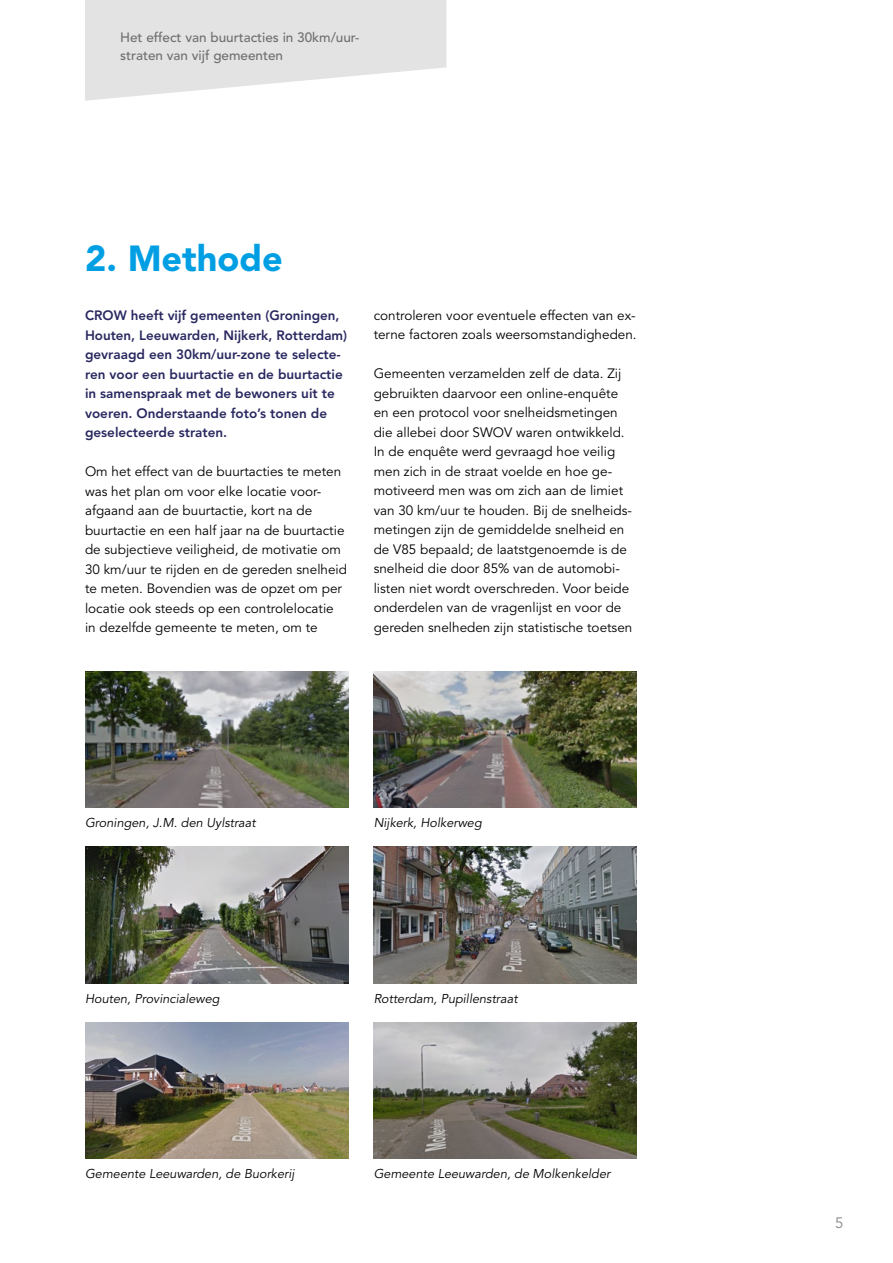
<style>
.page{position:relative;width:893px;height:1263px;background:#fff}
.page>*{position:absolute;margin:0;border:0;box-sizing:border-box;transform-origin:0 0}
.t1{font:900 36px "Avenir LT Std";color:#009fe3}
.t2{font:15px "Avenir LT Std";color:#878787}
.t3{font:13.5px/19.5px "Avenir LT Std";color:#000}
.t4{font:800 13.5px/19.5px "Avenir LT Std";color:#292860}
.t5{font:500 13.5px/18px "Avenir LT Std";color:#706f6f}
.t6{font:italic 12.75px "Avenir LT Std";color:#000}
</style>
<div class="page">
<svg style="left:85px;top:0;width:361px;height:101px"></svg>
<img style="left:85px;top:671px;width:263px;height:136px">
<img style="left:374px;top:671px;width:263px;height:136px">
<img style="left:85px;top:846px;width:263px;height:137px">
<img style="left:374px;top:846px;width:263px;height:137px">
<img style="left:85px;top:1022px;width:263px;height:136px">
<img style="left:374px;top:1022px;width:263px;height:136px">
<p class="t5" style="left:120px;top:29px;width:241px">Het effect van buurtacties in 30km/uur&shy;straten van vijf gemeenten</p>
<h1 class="t1" style="left:85px;top:237px;width:199px">2. Methode</h1>
<p class="t4" style="left:85px;top:306px;width:264px">CROW heeft vijf gemeenten (Groningen, Houten, Leeuwarden, Nijkerk, Rotterdam) gevraagd een 30km/uur-zone te selecte&shy;ren voor een buurtactie en de buurtactie in samenspraak met de bewoners uit te voeren. Onderstaande foto’s tonen de geselecteerde straten.</p>
<p class="t3" style="left:85px;top:462px;width:264px">Om het effect van de buurtacties te meten was het plan om voor elke locatie voor&shy;afgaand aan de buurtactie, kort na de buurtactie en een half jaar na de buurtactie de subjectieve veiligheid, de motivatie om 30 km/uur te rijden en de gereden snelheid te meten. Bovendien was de opzet om per locatie ook steeds op een controlelocatie in dezelfde gemeente te meten, om te</p>
<p class="t3" style="left:374px;top:306px;width:264px">controleren voor eventuele effecten van ex&shy;terne factoren zoals weersomstandigheden.</p>
<p class="t3" style="left:374px;top:364px;width:260px">Gemeenten verzamelden zelf de data. Zij gebruikten daarvoor een online-enquête en een protocol voor snelheidsmetingen die allebei door SWOV waren ontwikkeld.<br>In de enquête werd gevraagd hoe veilig men zich in de straat voelde en hoe ge&shy;motiveerd men was om zich aan de limiet van 30 km/uur te houden. Bij de snelheids&shy;metingen zijn de gemiddelde snelheid en de V85 bepaald; de laatstgenoemde is de snelheid die door 85% van de automobi&shy;listen niet wordt overschreden. Voor beide onderdelen van de vragenlijst en voor de gereden snelheden zijn statistische toetsen</p>
<p class="t6" style="left:85px;top:815px;width:172px">Groningen, J.M. den Uylstraat</p>
<p class="t6" style="left:85px;top:991px;width:136px">Houten, Provincialeweg</p>
<p class="t6" style="left:374px;top:815px;width:110px">Nijkerk, Holkerweg</p>
<p class="t6" style="left:374px;top:991px;width:145px">Rotterdam, Pupillenstraat</p>
<p class="t6" style="left:85px;top:1166px;width:211px">Gemeente Leeuwarden, de Buorkerij</p>
<p class="t6" style="left:374px;top:1166px;width:238px">Gemeente Leeuwarden, de Molkenkelder</p>
<p class="t2" style="left:835px;top:1215px;width:10px">5</p>
</div>
